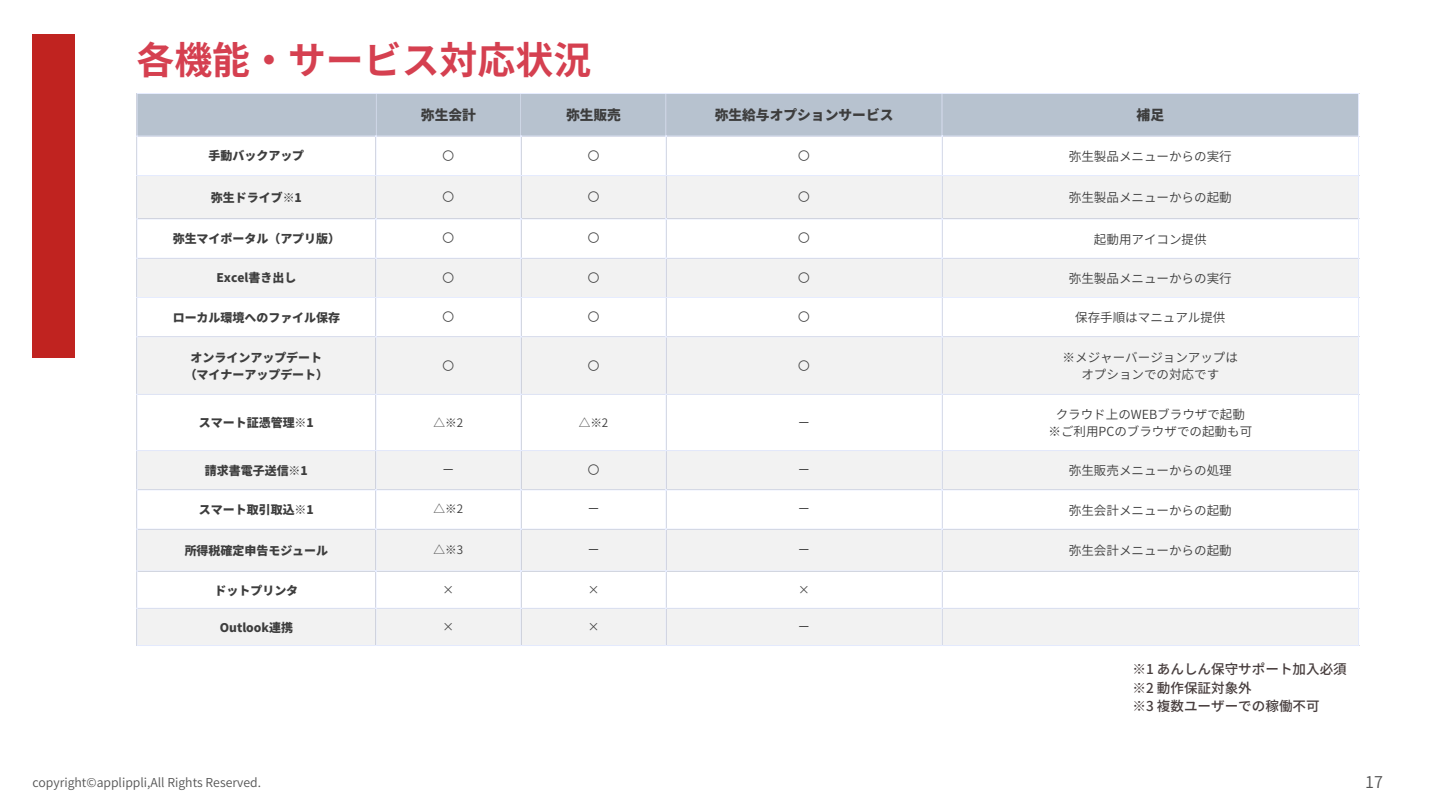
<style>
.page{position:relative;width:1440px;height:810px;background:#fff}
.page>*{position:absolute;margin:0;border:0;box-sizing:border-box;transform-origin:0 0}
.t1{font:700 37.9px "Noto Sans JP";color:#d54050}
.t2{font:16.2px "Source Han Sans JP";color:#545454}
.t3{font:900 13.8px "Noto Sans JP";color:#3d3d3d}
.t4{font:500 13.6px/18.5px "Noto Sans JP";color:#473d3d}
.t5{font:600 12.5px/16.9px "Noto Sans JP";color:#3d3d3d;text-align:center}
.t6{font:600 12.3px "Noto Sans JP";color:#545454}
.t7{font:900 12px/16.3px "Noto Sans JP";color:#3d3d3d;text-align:center}
.t8{font:600 11.6px "Noto Sans JP";color:#3d3d3d}
</style>
<div class="page">
<div style="left:137px;top:94px;width:1221px;height:42px;background:#b7c2cf"></div>
<svg style="left:137px;top:176px;width:1221px;height:469px;fill:#f2f2f2"></svg>
<hr style="left:136px;top:94px;width:1px;height:551px;background:#e6ecff">
<hr style="left:375px;top:94px;width:1px;height:551px;background:#e6ecff">
<hr style="left:521px;top:94px;width:1px;height:551px;background:#e6ecff">
<hr style="left:666px;top:94px;width:1px;height:551px;background:#e6ecff">
<hr style="left:942px;top:94px;width:1px;height:551px;background:#e6ecff">
<hr style="left:1358px;top:94px;width:1px;height:551px;background:#e6ecff">
<hr style="left:136px;top:93px;width:1223px;height:1px;background:#e6ecff">
<hr style="left:136px;top:136px;width:1223px;height:1px;background:#e6ecff">
<hr style="left:136px;top:175px;width:1223px;height:1px;background:#e6ecff">
<hr style="left:136px;top:218px;width:1223px;height:1px;background:#e6ecff">
<hr style="left:136px;top:258px;width:1223px;height:1px;background:#e6ecff">
<hr style="left:136px;top:297px;width:1223px;height:1px;background:#e6ecff">
<hr style="left:136px;top:336px;width:1223px;height:1px;background:#e6ecff">
<hr style="left:136px;top:394px;width:1223px;height:1px;background:#e6ecff">
<hr style="left:136px;top:450px;width:1223px;height:1px;background:#e6ecff">
<hr style="left:136px;top:489px;width:1223px;height:1px;background:#e6ecff">
<hr style="left:136px;top:529px;width:1223px;height:1px;background:#e6ecff">
<hr style="left:136px;top:571px;width:1223px;height:1px;background:#e6ecff">
<hr style="left:136px;top:608px;width:1223px;height:1px;background:#e6ecff">
<hr style="left:136px;top:645px;width:1223px;height:1px;background:#e6ecff">
<div style="left:32px;top:34px;width:42px;height:324px;background:#c02320"></div>
<h1 class="t1" style="left:136px;top:30px;width:456px">各機能・サービス対応状況</h1>
<p class="t3" style="left:421px;top:104px;width:57px">弥生会計</p>
<p class="t3" style="left:566px;top:104px;width:57px">弥生販売</p>
<p class="t3" style="left:715px;top:104px;width:180px">弥生給与オプションサービス</p>
<p class="t3" style="left:1137px;top:104px;width:28px">補足</p>
<p class="t7" style="left:209px;top:147px;width:97px">手動バックアップ</p>
<p class="t8" style="left:443px;top:146px;width:13px">〇</p>
<p class="t8" style="left:588px;top:146px;width:13px">〇</p>
<p class="t8" style="left:798px;top:146px;width:13px">〇</p>
<p class="t5" style="left:1069px;top:147px;width:163px">弥生製品メニューからの実行</p>
<p class="t7" style="left:211px;top:189px;width:92px">弥生ドライブ※1</p>
<p class="t8" style="left:443px;top:188px;width:13px">〇</p>
<p class="t8" style="left:588px;top:188px;width:13px">〇</p>
<p class="t8" style="left:798px;top:188px;width:13px">〇</p>
<p class="t5" style="left:1069px;top:189px;width:164px">弥生製品メニューからの起動</p>
<p class="t7" style="left:173px;top:230px;width:169px">弥生マイポータル（アプリ版）</p>
<p class="t8" style="left:443px;top:229px;width:13px">〇</p>
<p class="t8" style="left:588px;top:229px;width:13px">〇</p>
<p class="t8" style="left:798px;top:229px;width:13px">〇</p>
<p class="t5" style="left:1094px;top:230px;width:114px">起動用アイコン提供</p>
<p class="t7" style="left:216px;top:269px;width:82px">Excel書き出し</p>
<p class="t8" style="left:443px;top:268px;width:13px">〇</p>
<p class="t8" style="left:588px;top:268px;width:13px">〇</p>
<p class="t8" style="left:798px;top:268px;width:13px">〇</p>
<p class="t5" style="left:1069px;top:269px;width:163px">弥生製品メニューからの実行</p>
<p class="t7" style="left:173px;top:308px;width:169px">ローカル環境へのファイル保存</p>
<p class="t8" style="left:443px;top:308px;width:13px">〇</p>
<p class="t8" style="left:588px;top:308px;width:13px">〇</p>
<p class="t8" style="left:798px;top:308px;width:13px">〇</p>
<p class="t5" style="left:1075px;top:309px;width:152px">保存手順はマニュアル提供</p>
<p class="t7" style="left:185px;top:349px;width:145px">オンラインアップデート（マイナーアップデート）</p>
<p class="t8" style="left:443px;top:356px;width:13px">〇</p>
<p class="t8" style="left:588px;top:356px;width:13px">〇</p>
<p class="t8" style="left:798px;top:356px;width:13px">〇</p>
<p class="t5" style="left:1063px;top:349px;width:177px">※メジャーバージョンアップはオプションでの対応です</p>
<p class="t7" style="left:199px;top:414px;width:116px">スマート証憑管理※1</p>
<p class="t8" style="left:434px;top:413px;width:31px">△※2</p>
<p class="t8" style="left:579px;top:413px;width:31px">△※2</p>
<p class="t8" style="left:798px;top:413px;width:13px">ー</p>
<p class="t5" style="left:1048px;top:405px;width:205px">クラウド上のWEBブラウザで起動※ご利用 PCのブラウザでの起動も可</p>
<p class="t7" style="left:205px;top:462px;width:104px">請求書電子送信※1</p>
<p class="t8" style="left:443px;top:461px;width:13px">ー</p>
<p class="t8" style="left:588px;top:461px;width:13px">〇</p>
<p class="t8" style="left:798px;top:461px;width:13px">ー</p>
<p class="t5" style="left:1069px;top:462px;width:164px">弥生販売メニューからの処理</p>
<p class="t7" style="left:199px;top:501px;width:116px">スマート取引取込※1</p>
<p class="t8" style="left:434px;top:500px;width:31px">△※2</p>
<p class="t8" style="left:588px;top:500px;width:13px">ー</p>
<p class="t8" style="left:798px;top:500px;width:13px">ー</p>
<p class="t5" style="left:1069px;top:501px;width:164px">弥生会計メニューからの起動</p>
<p class="t7" style="left:185px;top:541px;width:145px">所得税確定申告モジュール</p>
<p class="t8" style="left:434px;top:541px;width:31px">△※3</p>
<p class="t8" style="left:588px;top:541px;width:13px">ー</p>
<p class="t8" style="left:798px;top:541px;width:13px">ー</p>
<p class="t5" style="left:1069px;top:542px;width:164px">弥生会計メニューからの起動</p>
<p class="t7" style="left:215px;top:581px;width:85px">ドットプリンタ</p>
<p class="t8" style="left:443px;top:580px;width:13px">×</p>
<p class="t8" style="left:588px;top:580px;width:13px">×</p>
<p class="t8" style="left:798px;top:580px;width:13px">×</p>
<p class="t7" style="left:220px;top:619px;width:75px">Outlook連携</p>
<p class="t8" style="left:443px;top:618px;width:13px">×</p>
<p class="t8" style="left:588px;top:618px;width:13px">×</p>
<p class="t8" style="left:798px;top:618px;width:13px">ー</p>
<p class="t4" style="left:1133px;top:659px;width:216px">※1 あんしん保守サポート加入必須※2 動作保証対象外<br>※3 複数ユーザーでの稼働不可</p>
<p class="t6" style="left:32px;top:772px;width:230px">copyright©applippli,All Rights Reserved.</p>
<p class="t2" style="left:1365px;top:770px;width:19px">17</p>
</div>
